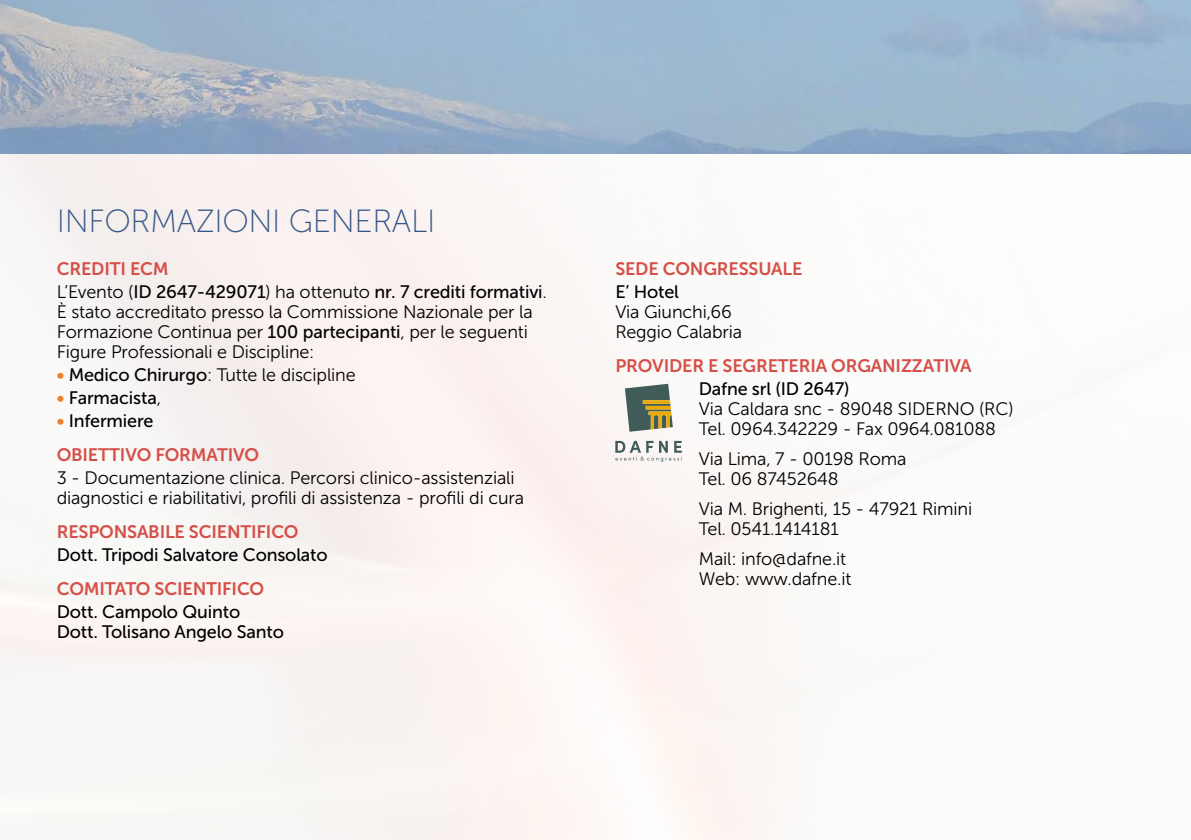
<style>
.page{position:relative;width:1191px;height:840px;background:#fff}
.page>*{position:absolute;margin:0;border:0;box-sizing:border-box;transform-origin:0 0}
.t1{font:32px "Museo Sans 100";letter-spacing:-.01em;color:#345686}
.t2{font:18px/20px "Museo Sans 300";letter-spacing:-.01em;color:#000}
.t3{font:18px/20px "Museo Sans 500";letter-spacing:-.01em;color:#000}
.t4{font:18px "Museo Sans 700";letter-spacing:-.01em;color:#d64f48}
.s1{font-family:"Museo Sans 300"}
.s2{font-family:"Museo Sans 500"}
.s3{font-family:"Museo Sans 700";color:#f07e2b}
</style>
<div class="page">
<img style="left:0;top:0;width:1191px;height:839px">
<svg style="left:615px;top:440px;width:67px;height:21px"></svg>
<svg style="left:625px;top:383px;width:48px;height:48px;background:#818768"></svg>
<h1 class="t1" style="left:57px;top:204px;width:380px">INFORMAZIONI GENERALI</h1>
<p class="t4" style="left:57px;top:259px;width:113px">CREDITI ECM</p>
<p class="t3" style="left:57px;top:282px;width:492px"><span class="s1">L’Evento (</span>ID 2647-429071<span class="s1">) ha ottenuto</span> nr. 7 crediti formativi<span class="s1">.</span></p>
<p class="t2" style="left:57px;top:302px;width:477px">È stato accreditato presso la Commissione Nazionale per la<br>Formazione Continua per <span class="s2">100 partecipanti</span>, per le seguenti<br>Figure Professionali e Discipline:</p>
<p class="t2" style="left:57px;top:364px;width:300px"><span class="s3">•</span> <span class="s2">Medico Chirurgo</span>: Tutte le discipline</p>
<p class="t3" style="left:57px;top:387px;width:106px"><span class="s3">•</span> Farmacista<span class="s1">,</span></p>
<p class="t3" style="left:57px;top:410px;width:98px"><span class="s3">•</span> Infermiere</p>
<p class="t4" style="left:57px;top:444px;width:204px">OBIETTIVO FORMATIVO</p>
<p class="t2" style="left:57px;top:467px;width:469px">3 - Documentazione clinica. Percorsi clinico-assistenziali diagnostici e riabilitativi, profili di assistenza - profili di cura</p>
<p class="t4" style="left:57px;top:521px;width:243px">RESPONSABILE SCIENTIFICO</p>
<p class="t3" style="left:57px;top:544px;width:272px">Dott. Tripodi Salvatore Consolato</p>
<p class="t4" style="left:57px;top:578px;width:209px">COMITATO SCIENTIFICO</p>
<p class="t3" style="left:57px;top:601px;width:229px">Dott. Campolo Quinto<br>Dott. Tolisano Angelo Santo</p>
<p class="t4" style="left:615px;top:259px;width:189px">SEDE CONGRESSUALE</p>
<p class="t3" style="left:615px;top:282px;width:65px">E’ Hotel</p>
<p class="t2" style="left:615px;top:302px;width:128px">Via Giunchi,66<br>Reggio Calabria</p>
<p class="t4" style="left:615px;top:356px;width:358px">PROVIDER E SEGRETERIA ORGANIZZATIVA</p>
<p class="t3" style="left:698px;top:379px;width:152px">Dafne srl (ID 2647)</p>
<p class="t2" style="left:699px;top:399px;width:316px">Via Caldara snc - 89048 SIDERNO (RC)<br>Tel. 0964.342229 - Fax 0964.081088</p>
<p class="t2" style="left:699px;top:449px;width:209px">Via Lima, 7 - 00198 Roma<br>Tel. 06 87452648</p>
<p class="t2" style="left:699px;top:499px;width:275px">Via M. Brighenti, 15 - 47921 Rimini<br>Tel. 0541.1414181</p>
<p class="t2" style="left:699px;top:549px;width:154px">Mail: info@dafne.it<br>Web: www.dafne.it</p>
</div>
